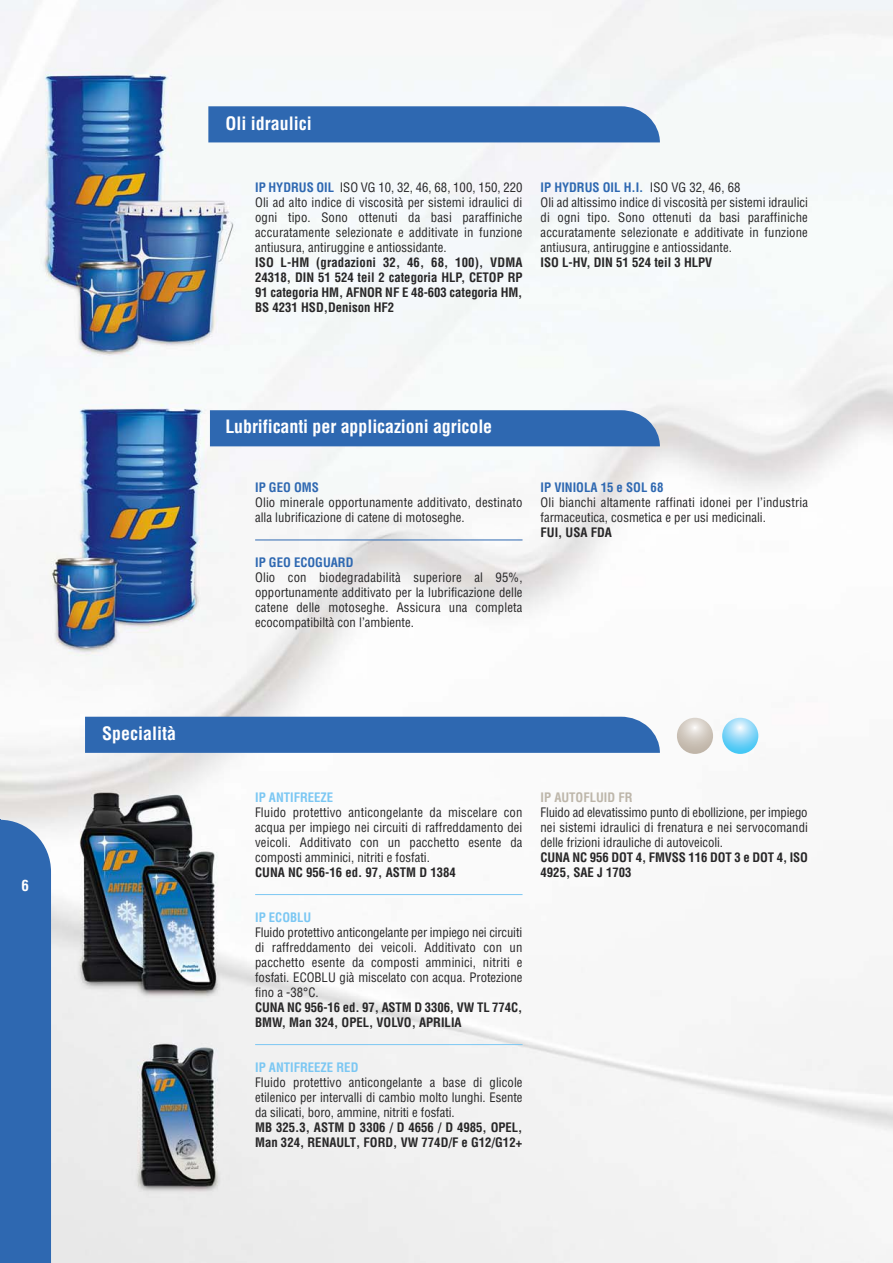
<style>
.page{position:relative;width:893px;height:1263px;background:#fff}
.page>*{position:absolute;margin:0;border:0;box-sizing:border-box;transform-origin:0 0}
.t1{font:700 condensed 18px "Helvetica LT";letter-spacing:-.005em;color:#fff}
.t2{font:700 condensed 15px "Helvetica LT";color:#fff}
.t3{font:condensed 12.75px/15px "Helvetica LT";color:#272627;text-align:justify}
.t4{font:700 condensed 12.75px/15px "Helvetica LT";color:#272627}
.t5{font:700 condensed 12.75px "Helvetica LT";color:#2e68b1}
.t6{font:700 condensed 12.75px "Helvetica LT";color:#7bc7f3}
.t7{font:700 condensed 12.75px "Helvetica LT";color:#bdb6aa}
.s1{font-weight:700;color:#2e68b1}
</style>
<div class="page">
<img style="left:0;top:0;width:893px;height:1263px">
<div style="left:0;top:820px;width:51px;height:441px;background:#2e68b1"></div>
<hr style="left:0;top:1261px;width:51px;height:2px;background:#2e68b1">
<hr style="left:255px;top:540px;width:267px;height:1px;background:#2e68b1">
<div style="left:210px;top:410px;width:450px;height:36px;background:#2e68b1"></div>
<hr style="left:255px;top:894px;width:267px;height:1px;background:#7bc7f3">
<hr style="left:255px;top:1044px;width:267px;height:1px;background:#7bc7f3">
<div style="left:85px;top:717px;width:575px;height:36px;background:#2e68b1"></div>
<div style="left:208px;top:106px;width:452px;height:36px;background:#2e68b1"></div>
<svg style="left:722px;top:718px;width:36px;height:36px"></svg>
<svg style="left:677px;top:718px;width:36px;height:36px"></svg>
<p class="t2" style="left:22px;top:878px;width:9px">6</p>
<h1 class="t1" style="left:102px;top:724px;width:75px">Specialità</h1>
<h1 class="t1" style="left:225px;top:114px;width:88px">Oli idraulici</h1>
<p class="t3" style="left:255px;top:181px;width:269px"><span class="s1">IP HYDRUS OIL</span> ISO VG 10, 32, 46, 68, 100, 150, 220<br>Oli ad alto indice di viscosità per sistemi idraulici di ogni tipo. Sono ottenuti da basi paraffiniche accuratamente selezionate e additivate in funzione antiusura, antiruggine e antiossidante.</p>
<p class="t4" style="left:255px;top:256px;width:269px;text-align:justify">ISO L-HM (gradazioni 32, 46, 68, 100), VDMA 24318, DIN 51 524 teil 2 categoria HLP, CETOP RP 91 categoria HM, AFNOR NF E 48-603 categoria HM, BS 4231 HSD,Denison HF2</p>
<p class="t3" style="left:540px;top:181px;width:269px;text-align:left"><span class="s1">IP HYDRUS OIL H.I.</span> ISO VG 32, 46, 68<br>Oli ad altissimo indice di viscosità per sistemi idraulici di ogni tipo. Sono ottenuti da basi paraffiniche accuratamente selezionate e additivate in funzione antiusura, antiruggine e antiossidante.</p>
<p class="t4" style="left:540px;top:256px;width:173px">ISO L-HV, DIN 51 524 teil 3 HLPV</p>
<h1 class="t1" style="left:225px;top:418px;width:268px">Lubrificanti per applicazioni agricole</h1>
<p class="t5" style="left:255px;top:481px;width:65px">IP GEO OMS</p>
<p class="t3" style="left:255px;top:496px;width:269px">Olio minerale opportunamente additivato, destinato alla lubrificazione di catene di motoseghe.</p>
<p class="t5" style="left:255px;top:556px;width:100px">IP GEO ECOGUARD</p>
<p class="t3" style="left:255px;top:571px;width:269px">Olio con biodegradabilità superiore al 95%, opportunamente additivato per la lubrificazione delle catene delle motoseghe. Assicura una completa ecocompatibiltà con l’ambiente.</p>
<p class="t5" style="left:540px;top:481px;width:124px">IP VINIOLA 15 e SOL 68</p>
<p class="t3" style="left:540px;top:496px;width:269px">Oli bianchi altamente raffinati idonei per l’industria farmaceutica, cosmetica e per usi medicinali.</p>
<p class="t4" style="left:540px;top:526px;width:73px">FUI, USA FDA</p>
<p class="t6" style="left:255px;top:791px;width:80px">IP ANTIFREEZE</p>
<p class="t3" style="left:255px;top:805px;width:269px">Fluido protettivo anticongelante da miscelare con acqua per impiego nei circuiti di raffreddamento dei veicoli. Additivato con un pacchetto esente da composti amminici, nitriti e fosfati.</p>
<p class="t4" style="left:255px;top:865px;width:202px">CUNA NC 956-16 ed. 97, ASTM D 1384</p>
<p class="t6" style="left:255px;top:911px;width:58px">IP ECOBLU</p>
<p class="t3" style="left:255px;top:925px;width:269px">Fluido protettivo anticongelante per impiego nei circuiti di raffreddamento dei veicoli. Additivato con un pacchetto esente da composti amminici, nitriti e fosfati. ECOBLU già miscelato con acqua. Protezione fino a -38°C.</p>
<p class="t4" style="left:255px;top:1000px;width:269px">CUNA NC 956-16 ed. 97, ASTM D 3306, VW TL 774C,<br>BMW, Man 324, OPEL, VOLVO, APRILIA</p>
<p class="t6" style="left:255px;top:1061px;width:105px">IP ANTIFREEZE RED</p>
<p class="t3" style="left:255px;top:1075px;width:269px">Fluido protettivo anticongelante a base di glicole etilenico per intervalli di cambio molto lunghi. Esente da silicati, boro, ammine, nitriti e fosfati.</p>
<p class="t4" style="left:255px;top:1120px;width:269px">MB 325.3, ASTM D 3306 / D 4656 / D 4985, OPEL,<br>Man 324, RENAULT, FORD, VW 774D/F e G12/G12+</p>
<p class="t7" style="left:540px;top:791px;width:93px">IP AUTOFLUID FR</p>
<p class="t3" style="left:540px;top:805px;width:269px">Fluido ad elevatissimo punto di ebollizione, per impiego nei sistemi idraulici di frenatura e nei servocomandi delle frizioni idrauliche di autoveicoli.</p>
<p class="t4" style="left:540px;top:850px;width:269px">CUNA NC 956 DOT 4, FMVSS 116 DOT 3 e DOT 4, ISO<br>4925, SAE J 1703</p>
</div>
